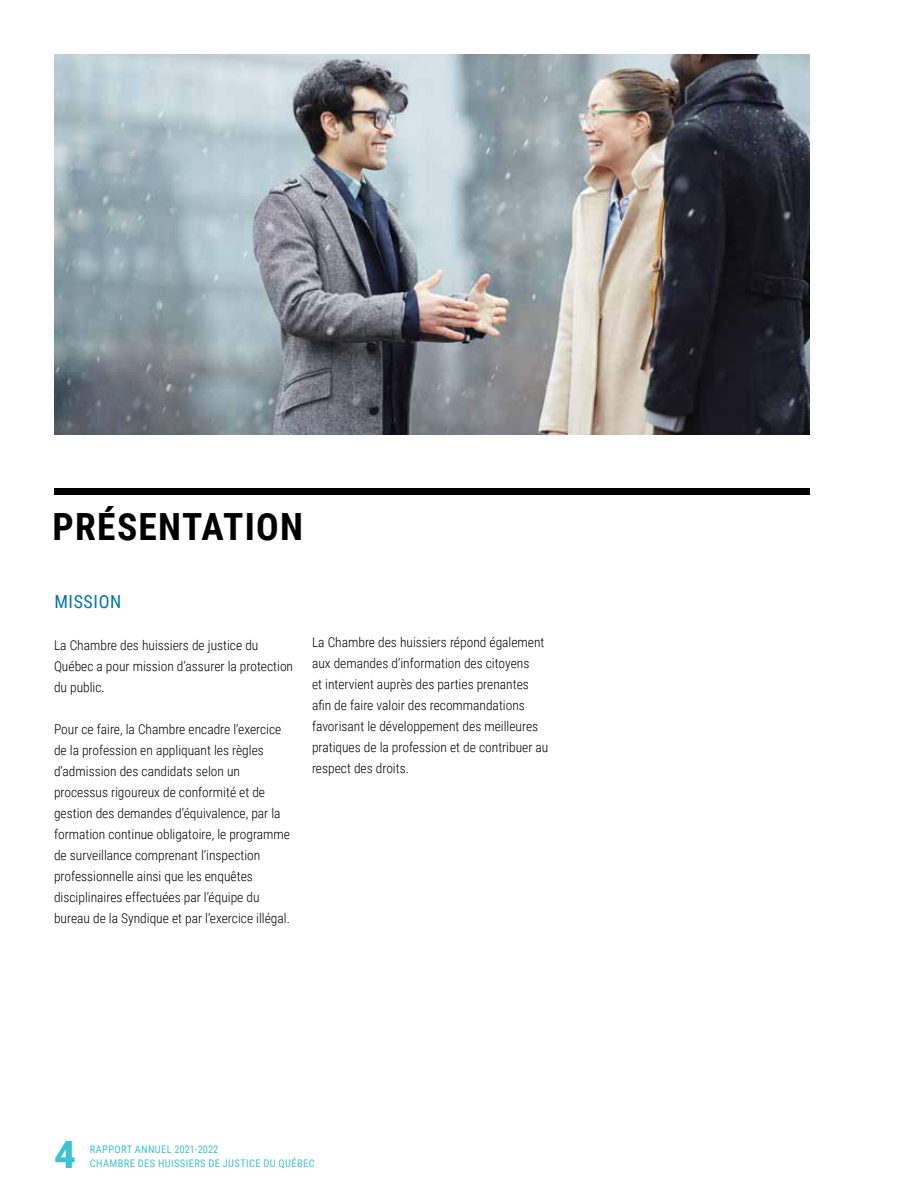
<style>
.page{position:relative;width:918px;height:1188px;background:#fff}
.page>*{position:absolute;margin:0;border:0;box-sizing:border-box;transform-origin:0 0}
.t1{font:700 37.5px "Roboto Condensed";letter-spacing:.035em;color:#000}
.t2{font:900 37.5px "Roboto";color:#3ec2cf}
.t3{font:18px "Roboto Condensed";letter-spacing:.035em;color:#0074b4}
.t4{font:300 13.5px/21px "Roboto Condensed";color:#000}
.t5{font:10.5px/13.5px "Roboto Condensed";letter-spacing:.035em;color:#3ec2cf}
</style>
<div class="page">
<div style="left:54px;top:488px;width:756px;height:7px;background:#000"></div>
<img style="left:54px;top:54px;width:756px;height:380px">
<h1 class="t1" style="left:53px;top:500px;width:252px">PRÉSENTATION</h1>
<h2 class="t3" style="left:54px;top:589px;width:68px">MISSION</h2>
<p class="t4" style="left:54px;top:634px;width:241px">La Chambre des huissiers de justice du<br>Québec a pour mission d’assurer la protection du public.</p>
<p class="t4" style="left:54px;top:718px;width:238px">Pour ce faire, la Chambre encadre l’exercice de la profession en appliquant les règles d’admission des candidats selon un processus rigoureux de conformité et de gestion des demandes d’équivalence, par la formation continue obligatoire, le programme de surveillance comprenant l’inspection professionnelle ainsi que les enquêtes disciplinaires effectuées par l’équipe du bureau de la Syndique et par l’exercice illégal.</p>
<p class="t4" style="left:312px;top:631px;width:238px">La Chambre des huissiers répond également aux demandes d’information des citoyens<br>et intervient auprès des parties prenantes afin de faire valoir des recommandations favorisant le développement des meilleures pratiques de la profession et de contribuer au respect des droits.</p>
<h1 class="t2" style="left:54px;top:1128px;width:23px">4</h1>
<p class="t5" style="left:90px;top:1142px;width:226px">RAPPORT ANNUEL 2021-2022<br>CHAMBRE DES HUISSIERS DE JUSTICE DU QUÉBEC</p>
</div>
